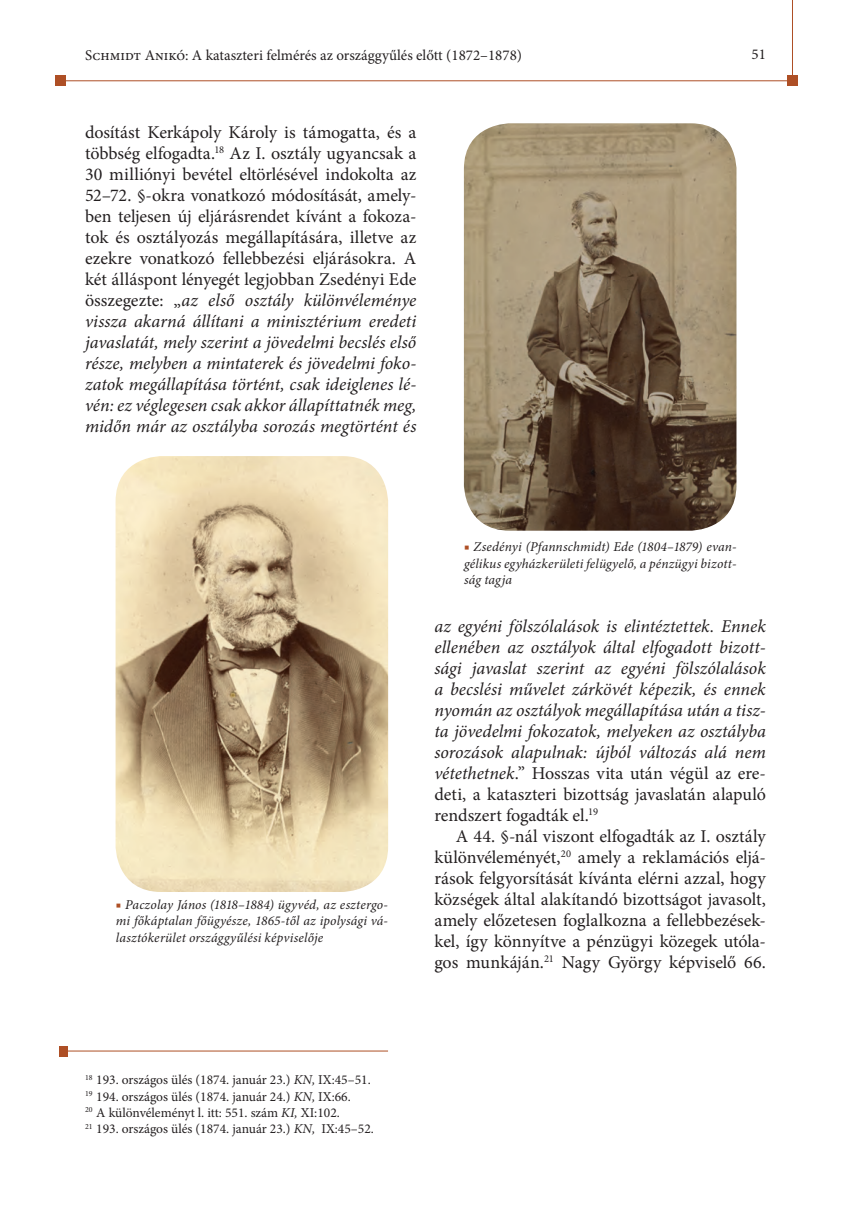
<style>
.page{position:relative;width:851px;height:1212px;background:#fff}
.page>*{position:absolute;margin:0;border:0;box-sizing:border-box;transform-origin:0 0}
.t1{font:18px/21px "Minion Pro";letter-spacing:-.01em;color:#231f20;text-align:justify}
.t2{font:italic 18px/21px "Minion Pro";letter-spacing:-.005em;color:#231f20;text-align:justify}
.t3{font:15px "Minion Pro";color:#231f20}
.t4{font:italic 13.5px/16.5px "Minion Pro";letter-spacing:.015em;color:#231f20;text-align:justify}
.t5{font:13.5px/16.2px "Minion Pro";color:#231f20}
.s1{font-style:italic}
.s2{color:#ae4f25}
.s3{font-style:normal}
</style>
<div class="page">
<hr style="left:59px;top:81px;width:733px;height:1px;background:#ae4f25">
<hr style="left:792px;top:0;width:1px;height:86px;background:#ae4f25">
<div style="left:55px;top:75px;width:11px;height:11px;background:#ae4f25"></div>
<div style="left:787px;top:76px;width:10px;height:10px;background:#ae4f25"></div>
<img style="left:115px;top:456px;width:273px;height:436px">
<img style="left:464px;top:123px;width:272px;height:408px">
<hr style="left:59px;top:1051px;width:329px;height:1px;background:#ae4f25">
<div style="left:59px;top:1046px;width:9px;height:11px;background:#ae4f25"></div>
<p class="t3" style="left:85px;top:45px;width:438px">Schmidt Anikó: A kataszteri felmérés az országgyűlés előtt (1872–1878)</p>
<p class="t3" style="left:751px;top:45px;width:16px">51</p>
<p class="t1" style="left:85px;top:122px;width:333px">dosítást Kerkápoly Károly is támogatta, és a többség elfogadta.<sup>18</sup> Az I. osztály ugyancsak a 30 milliónyi bevétel eltörlésével indokolta az 52–72. §-okra vonatkozó módosítását, amely&shy;ben teljesen új eljárásrendet kívánt a fokoza&shy;tok és osztályozás megállapítására, illetve az ezekre vonatkozó fellebbezési eljárásokra. A két álláspont lényegét legjobban Zsedényi Ede összegezte: „<span class="s1">az első osztály különvéleménye vissza akarná állítani a minisztérium eredeti javaslatát, mely szerint a jövedelmi becslés első része, melyben a mintaterek és jövedelmi foko&shy;zatok megállapítása történt, csak ideiglenes lé&shy;vén: ez véglegesen csak akkor állapíttatnék meg, midőn már az osztályba sorozás megtörtént és</span></p>
<p class="t4" style="left:116px;top:896px;width:274px"><span class="s2">■</span> Paczolay János (1818–1884) ügyvéd, az esztergo&shy;mi főkáptalan főügyésze, 1865-től az ipolysági vá&shy;lasztókerület országgyűlési képviselője</p>
<p class="t5" style="left:85px;top:1072px;width:290px"><sup>18</sup> 193. országos ülés (1874. január 23.) <span class="s1">KN,</span> IX:45–51.<br><sup>19</sup> 194. országos ülés (1874. január 24.) <span class="s1">KN,</span> IX:66.<br><sup>20</sup> A különvéleményt l. itt: 551. szám <span class="s1">KI,</span> XI:102.<br><sup>21</sup> 193. országos ülés (1874. január 23.) <span class="s1">KN,</span> IX:45–52.</p>
<p class="t4" style="left:464px;top:538px;width:274px"><span class="s2">■</span> Zsedényi (Pfannschmidt) Ede (1804–1879) evan&shy;gélikus egyházkerületi felügyelő, a pénzügyi bizott&shy;ság tagja</p>
<p class="t2" style="left:434px;top:615px;width:333px">az egyéni fölszólalások is elintéztettek. Ennek ellenében az osztályok által elfogadott bizott&shy;sági javaslat szerint az egyéni fölszólalások a becslési művelet zárkövét képezik, és ennek nyomán az osztályok megállapítása után a tisz&shy;ta jövedelmi fokozatok, melyeken az osztályba sorozások alapulnak: újból változás alá nem vétethetnek<span class="s3">.” Hosszas vita után végül az ere&shy;deti, a kataszteri bizottság javaslatán alapuló rendszert fogadták el.</span><sup>19</sup></p>
<p class="t1" style="left:434px;top:825px;width:333px;text-indent:21px">A 44. §-nál viszont elfogadták az I. osztály különvéleményét,<sup>20</sup> amely a reklamációs eljá&shy;rások felgyorsítását kívánta elérni azzal, hogy községek által alakítandó bizottságot javasolt, amely előzetesen foglalkozna a fellebbezések&shy;kel, így könnyítve a pénzügyi közegek utóla&shy;gos munkáján.<sup>21</sup> Nagy György képviselő 66.</p>
</div>
